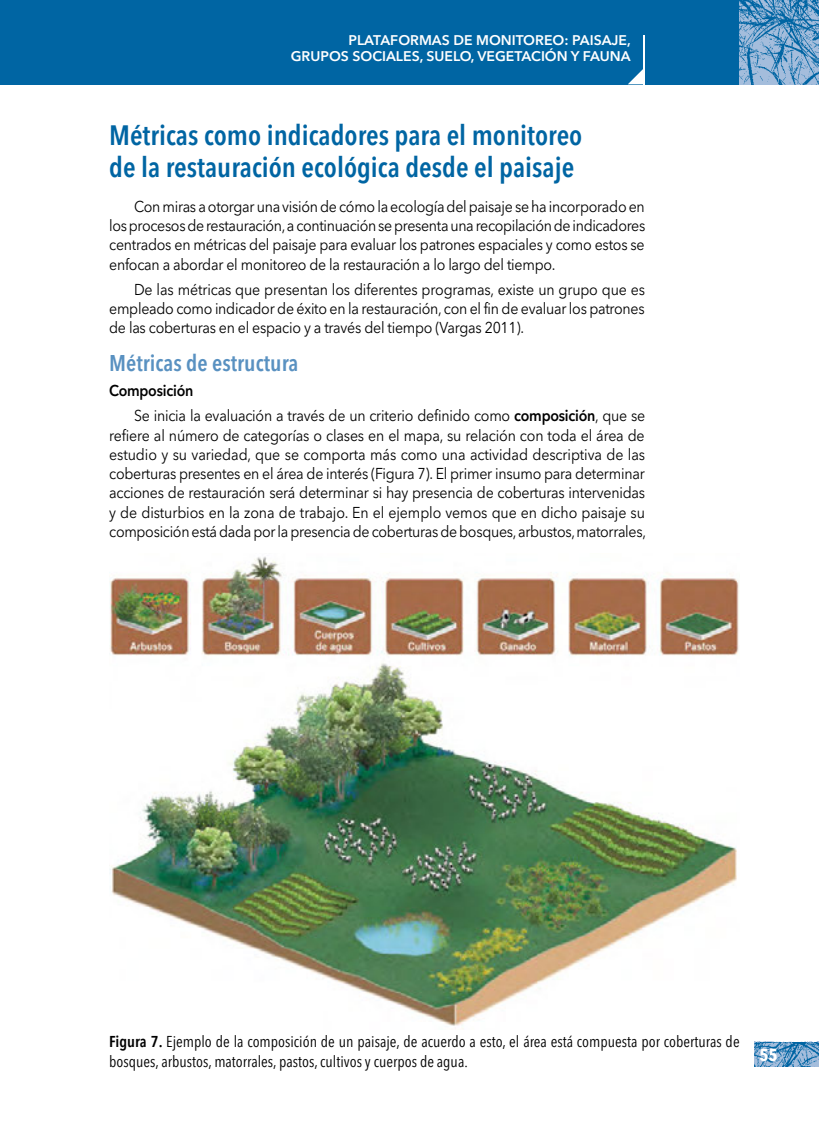
<style>
.page{position:relative;width:819px;height:1141px;background:#fff}
.page>*{position:absolute;margin:0;border:0;box-sizing:border-box;transform-origin:0 0}
.t1{font:600 condensed 28px/31.5px "Avenir Next LT Pro";color:#0065a3}
.t2{font:600 condensed 22.75px "Avenir Next LT Pro";color:#5991c1}
.t3{font:700 condensed 17.5px "Avenir Next LT Pro";color:#fff}
.t4{font:15.75px/19.2px "Avenir Next LT Pro";letter-spacing:-.02em;color:#000;text-align:justify;scale:.9 1}
.t5{font:condensed 15.75px/19.2px "Avenir Next LT Pro";color:#000}
.t6{font:600 14px/15.8px "Avenir Next LT Pro";color:#fff;text-align:right}
.s1{font-weight:600}
</style>
<div class="page">
<img style="left:754px;top:1042px;width:65px;height:25px">
<div style="left:0;top:0;width:739px;height:84px;background:#0065a3"></div>
<img style="left:739px;top:0;width:80px;height:84px">
<hr style="left:643px;top:35px;width:2px;height:49px;background:#fff">
<svg style="left:628px;top:69px;width:15px;height:15px"></svg>
<img style="left:110px;top:556px;width:629px;height:473px">
<p class="t6" style="left:291px;top:32px;width:341px">PLATAFORMAS DE MONITOREO: PAISAJE,<br>GRUPOS SOCIALES, SUELO, VEGETACIÓN Y FAUNA</p>
<h1 class="t1" style="left:109px;top:119px;width:474px">Métricas como indicadores para el monitoreo de la restauración ecológica desde el paisaje</h1>
<p class="t4" style="left:109px;top:197px;width:597px;text-indent:25px">Con miras a otorgar una visión de cómo la ecología del paisaje se ha incorporado en los procesos de restauración, a continuación se presenta una recopilación de indicadores centrados en métricas del paisaje para evaluar los patrones espaciales y como estos se enfocan a abordar el monitoreo de la restauración a lo largo del tiempo.</p>
<p class="t4" style="left:109px;top:280px;width:597px;text-indent:25px">De las métricas que presentan los diferentes programas, existe un grupo que es empleado como indicador de éxito en la restauración, con el fin de evaluar los patrones de las coberturas en el espacio y a través del tiempo (Vargas 2011).</p>
<h2 class="t2" style="left:109px;top:349px;width:191px">Métricas de estructura</h2>
<p class="t4" style="left:134px;top:378px;width:569px;line-height:25.2px;text-indent:-25px"><span class="s1">Composición<br></span>Se inicia la evaluación a través de un criterio definido como <span class="s1">composición</span>, que se</p>
<p class="t4" style="left:109px;top:425px;width:598px">refiere al número de categorías o clases en el mapa, su relación con toda el área de estudio y su variedad, que se comporta más como una actividad descriptiva de las coberturas presentes en el área de interés (Figura 7). El primer insumo para determinar acciones de restauración será determinar si hay presencia de coberturas intervenidas y de disturbios en la zona de trabajo. En el ejemplo vemos que en dicho paisaje su composición está dada por la presencia de coberturas de bosques, arbustos, matorrales,</p>
<p class="t5" style="left:109px;top:1032px;width:632px"><span class="s1">Figura 7.</span> Ejemplo de la composición de un paisaje, de acuerdo a esto, el área está compuesta por coberturas de bosques, arbustos, matorrales, pastos, cultivos y cuerpos de agua.</p>
<p class="t3" style="left:759px;top:1044px;width:20px">55</p>
</div>
